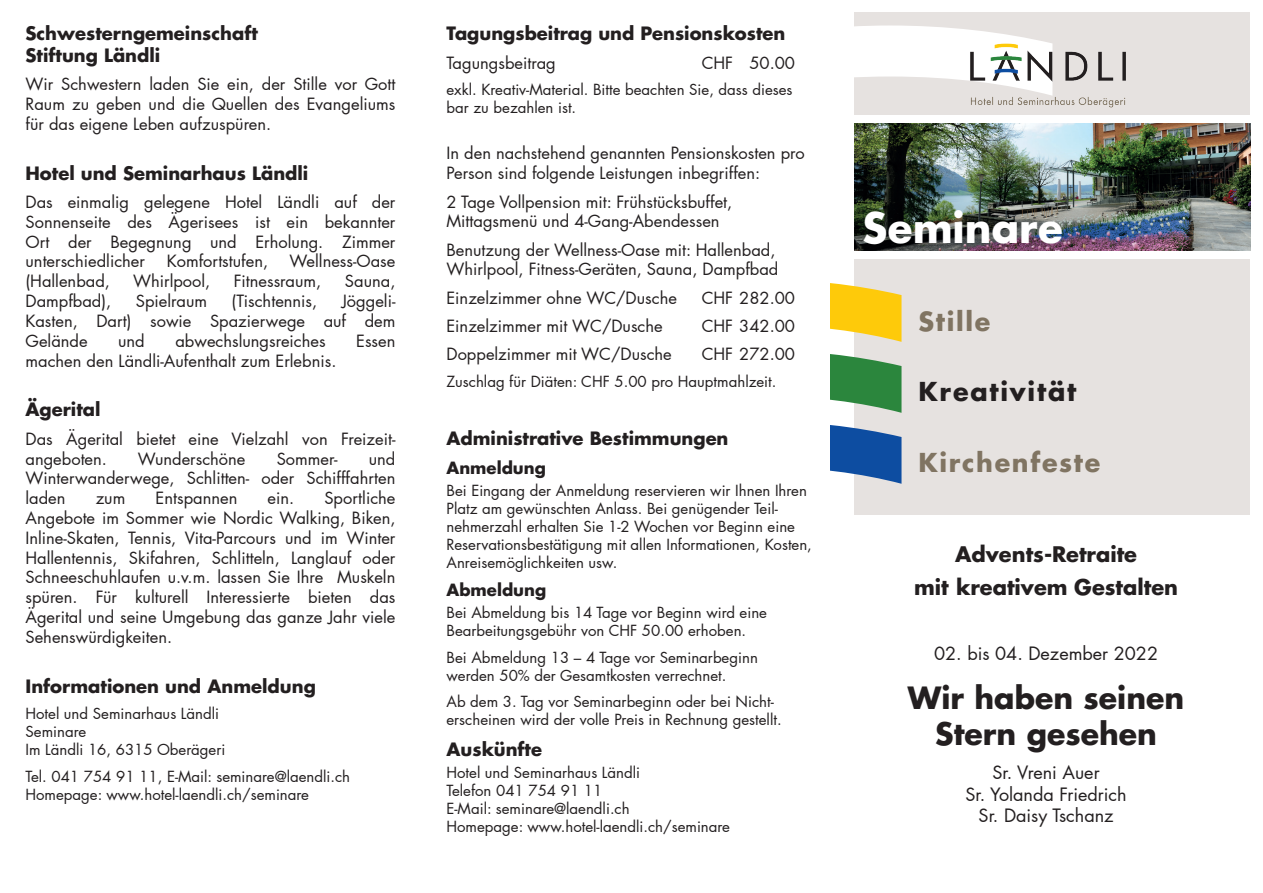
<style>
.page{position:relative;width:1263px;height:893px;background:#fff}
.page>*{position:absolute;margin:0;border:0;box-sizing:border-box;transform-origin:0 0}
.t1{font:700 40.5px "Futura LT Pro";color:#fff}
.t2{font:700 30px/36px "Futura LT Pro";color:#231f20;text-align:center}
.t3{font:700 25.5px "Futura LT Pro";letter-spacing:.065em;color:#807462}
.t4{font:700 25.5px "Futura LT Pro";letter-spacing:.07em;color:#231f20}
.t5{font:700 21px/33.8px "Futura LT Pro";color:#231f20;text-align:center}
.t6{font:700 18px/21.6px "Futura LT Pro";color:#231f20}
.t7{font:18px/21.6px "Futura LT Pro";color:#231f20;text-align:center}
.t8{font:16.5px/19.8px "Futura LT Pro";color:#231f20;text-align:justify}
.t9{font:700 16.5px "Futura LT Pro";color:#231f20}
.t10{font:15px/18px "Futura LT Pro";color:#231f20}
</style>
<div class="page">
<div style="left:855px;top:13px;width:395px;height:102px;background:#e6e2e0"></div>
<img style="left:855px;top:123px;width:395px;height:128px">
<svg style="left:854px;top:26px;width:98px;height:70px"></svg>
<div style="left:855px;top:259px;width:395px;height:255px;background:#e6e2e0"></div>
<svg style="left:830px;top:279px;width:71px;height:63px"></svg>
<svg style="left:830px;top:350px;width:71px;height:63px"></svg>
<svg style="left:830px;top:421px;width:71px;height:63px"></svg>
<img style="left:952px;top:28px;width:174px;height:80px">
<p class="t6" style="left:26px;top:22px;width:234px">Schwesterngemeinschaft<br>Stiftung Ländli</p>
<p class="t8" style="left:26px;top:74px;width:371px">Wir Schwestern laden Sie ein, der Stille vor Gott Raum zu geben und die Quellen des Evangeliums für das eigene Leben aufzuspüren.</p>
<p class="t6" style="left:26px;top:162px;width:284px">Hotel und Seminarhaus Ländli</p>
<p class="t8" style="left:26px;top:192px;width:371px">Das einmalig gelegene Hotel Ländli auf der Sonnenseite des Ägerisees ist ein bekannter Ort der Begegnung und Erholung. Zimmer unterschiedlicher</p>
<p class="t8" style="left:167px;top:251px;width:103px">Komfortstufen,</p>
<p class="t8" style="left:290px;top:251px;width:107px">Wellness-Oase</p>
<p class="t8" style="left:26px;top:271px;width:86px">(Hallenbad,</p>
<p class="t8" style="left:133px;top:271px;width:79px">Whirlpool,</p>
<p class="t8" style="left:234px;top:271px;width:89px">Fitnessraum,</p>
<p class="t8" style="left:345px;top:271px;width:52px">Sauna,</p>
<p class="t8" style="left:26px;top:291px;width:87px">Dampfbad),</p>
<p class="t8" style="left:136px;top:291px;width:73px">Spielraum</p>
<p class="t8" style="left:232px;top:291px;width:87px">(Tischtennis,</p>
<p class="t8" style="left:26px;top:291px;width:371px;text-indent:316px">Jöggeli-Kasten, Dart) sowie Spazierwege auf dem Gelände</p>
<p class="t8" style="left:118px;top:331px;width:28px">und</p>
<p class="t8" style="left:175px;top:331px;width:152px">abwechslungsreiches</p>
<p class="t8" style="left:356px;top:331px;width:41px">Essen</p>
<p class="t8" style="left:26px;top:350px;width:312px">machen den Ländli-Aufenthalt zum Erlebnis.</p>
<p class="t6" style="left:26px;top:398px;width:77px">Ägerital</p>
<p class="t8" style="left:26px;top:429px;width:371px">Das Ägerital bietet eine Vielzahl von Freizeit&shy;angeboten.</p>
<p class="t8" style="left:26px;top:448px;width:371px;text-indent:343px">und Winterwanderwege, Schlitten- oder Schifffahrten laden</p>
<p class="t8" style="left:138px;top:448px;width:109px">Wunderschöne</p>
<p class="t8" style="left:277px;top:448px;width:62px">Sommer-</p>
<p class="t8" style="left:26px;top:488px;width:371px;text-indent:299px">Sportliche Angebote im Sommer wie Nordic Walking, Biken, Inline-Skaten, Tennis, Vita-Parcours und im Winter Hallentennis, Skifahren, Schlitteln, Langlauf oder Schneeschuhlaufen u.v.m. lassen Sie Ihre Muskeln spüren. Für kulturell Interessierte bieten das Ägerital und seine Umgebung das ganze Jahr viele Sehenswürdigkeiten.</p>
<p class="t6" style="left:26px;top:674px;width:292px">Informationen und Anmeldung</p>
<p class="t10" style="left:26px;top:704px;width:201px">Hotel und Seminarhaus Ländli<br>Seminare<br>Im Ländli 16, 6315 Oberägeri</p>
<p class="t10" style="left:26px;top:767px;width:326px">Tel. 041 754 91 11, E-Mail: seminare@laendli.ch<br>Homepage: www.hotel-laendli.ch/seminare</p>
<p class="t8" style="left:96px;top:488px;width:31px">zum</p>
<p class="t8" style="left:156px;top:488px;width:83px">Entspannen</p>
<p class="t8" style="left:268px;top:488px;width:28px">ein.</p>
<p class="t6" style="left:446px;top:22px;width:340px">Tagungsbeitrag und Pensionskosten</p>
<p class="t8" style="left:446px;top:53px;width:111px">Tagungsbeitrag</p>
<p class="t8" style="left:702px;top:53px;width:95px">CHF 50.00</p>
<p class="t10" style="left:446px;top:80px;width:348px">exkl. Kreativ-Material. Bitte beachten Sie, dass dieses bar zu bezahlen ist.</p>
<p class="t8" style="left:446px;top:143px;width:360px">In den nachstehend genannten Pensionskosten pro<br>Person sind folgende Leistungen inbegriffen:</p>
<p class="t8" style="left:446px;top:191px;width:287px">2 Tage Vollpension mit: Frühstücksbuffet,<br>Mittagsmenü und 4-Gang-Abendessen</p>
<p class="t8" style="left:446px;top:240px;width:333px">Benutzung der Wellness-Oase mit: Hallenbad,<br>Whirlpool, Fitness-Geräten, Sauna, Dampfbad</p>
<p class="t8" style="left:446px;top:288px;width:232px">Einzelzimmer ohne WC/Dusche</p>
<p class="t8" style="left:702px;top:288px;width:95px">CHF 282.00</p>
<p class="t8" style="left:446px;top:316px;width:218px">Einzelzimmer mit WC/Dusche</p>
<p class="t8" style="left:702px;top:316px;width:95px">CHF 342.00</p>
<p class="t8" style="left:446px;top:344px;width:227px">Doppelzimmer mit WC/Dusche</p>
<p class="t8" style="left:702px;top:344px;width:95px">CHF 272.00</p>
<p class="t10" style="left:446px;top:372px;width:331px">Zuschlag für Diäten: CHF 5.00 pro Hauptmahlzeit.</p>
<p class="t6" style="left:446px;top:427px;width:284px">Administrative Bestimmungen</p>
<p class="t9" style="left:446px;top:455px;width:101px">Anmeldung</p>
<p class="t10" style="left:446px;top:481px;width:367px">Bei Eingang der Anmeldung reservieren wir Ihnen Ihren Platz am gewünschten Anlass. Bei genügender Teil&shy;nehmerzahl erhalten Sie 1-2 Wochen vor Beginn eine Reservationsbestätigung mit allen Informationen, Kosten, Anreisemöglichkeiten usw.</p>
<p class="t9" style="left:446px;top:577px;width:101px">Abmeldung</p>
<p class="t10" style="left:446px;top:604px;width:322px">Bei Abmeldung bis 14 Tage vor Beginn wird eine<br>Bearbeitungsgebühr von CHF 50.00 erhoben.</p>
<p class="t10" style="left:446px;top:648px;width:313px">Bei Abmeldung 13 – 4 Tage vor Seminarbeginn werden 50% der Gesamtkosten verrechnet.</p>
<p class="t10" style="left:446px;top:693px;width:337px">Ab dem 3. Tag vor Seminarbeginn oder bei Nicht&shy;erscheinen wird der volle Preis in Rechnung gestellt.</p>
<p class="t6" style="left:446px;top:737px;width:97px">Auskünfte</p>
<p class="t10" style="left:446px;top:763px;width:285px">Hotel und Seminarhaus Ländli<br>Telefon 041 754 91 11<br>E-Mail: seminare@laendli.ch<br>Homepage: www.hotel-laendli.ch/seminare</p>
<h1 class="t1" style="left:862px;top:197px;width:202px">Seminare</h1>
<h3 class="t3" style="left:918px;top:301px;width:73px">Stille</h3>
<h3 class="t4" style="left:918px;top:372px;width:159px">Kreativität</h3>
<h3 class="t3" style="left:918px;top:442px;width:183px">Kirchenfeste</h3>
<p class="t5" style="left:914px;top:536px;width:265px">Advents-Retraite<br>mit kreativem Gestalten</p>
<p class="t7" style="left:934px;top:642px;width:226px">02. bis 04. Dezember 2022</p>
<h2 class="t2" style="left:908px;top:678px;width:278px">Wir haben seinen<br>Stern gesehen</h2>
<p class="t7" style="left:965px;top:761px;width:163px">Sr. Vreni Auer<br>Sr. Yolanda Friedrich<br>Sr. Daisy Tschanz</p>
</div>
